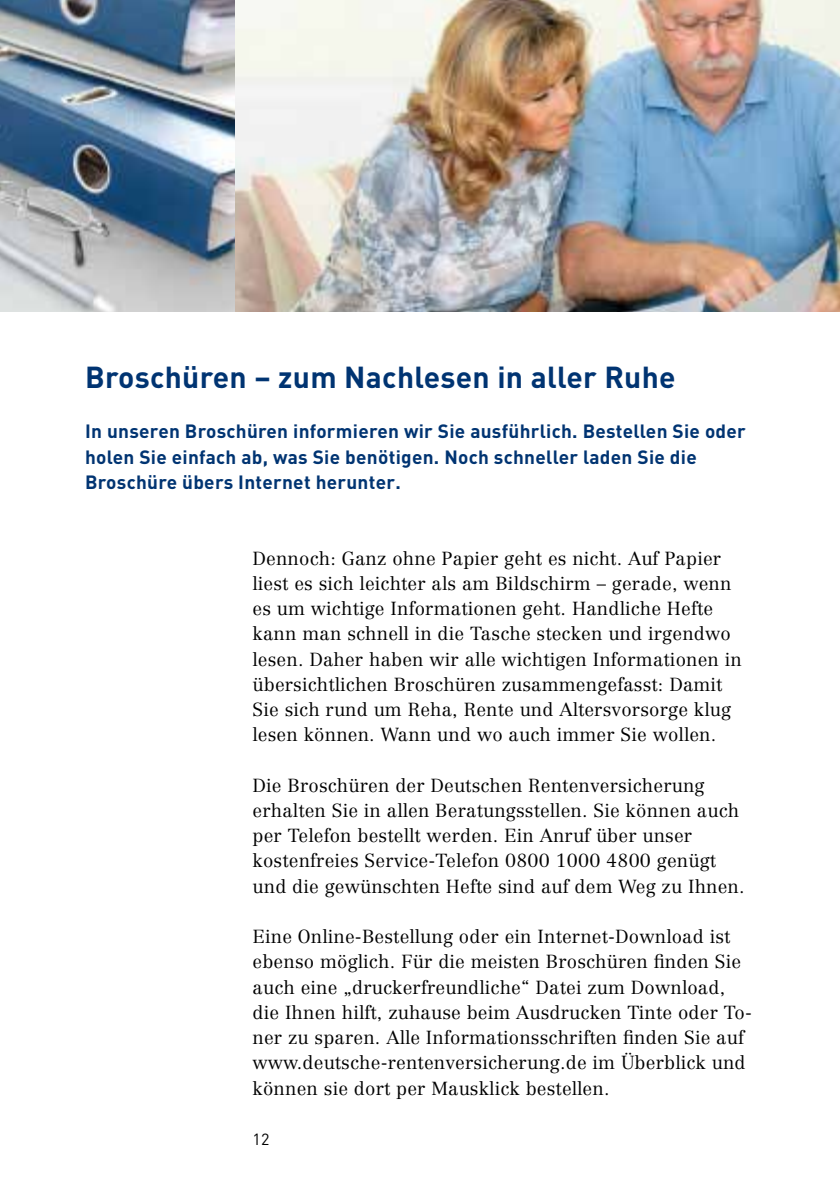
<style>
.page{position:relative;width:840px;height:1191px;background:#fff}
.page>*{position:absolute;margin:0;border:0;box-sizing:border-box;transform-origin:0 0}
.t1{font:700 30px "DIN";letter-spacing:.01em;color:#003472}
.t2{font:700 19px/25.2px "DIN";letter-spacing:.015em;color:#003472}
.t3{font:300 18.6px/25.2px "Centennial";letter-spacing:.01em;color:#000}
.t4{font:16px "DIN";color:#000}
</style>
<div class="page">
<img style="left:0;top:0;width:839px;height:312px">
<h2 class="t1" style="left:85px;top:357px;width:591px">Broschüren – zum Nachlesen in aller Ruhe</h2>
<p class="t2" style="left:85px;top:418px;width:662px">In unseren Broschüren informieren wir Sie ausführlich. Bestellen Sie oder holen Sie einfach ab, was Sie benötigen. Noch schneller laden Sie die<br>Broschüre übers Internet herunter.</p>
<p class="t3" style="left:252px;top:545px;width:490px">Dennoch: Ganz ohne Papier geht es nicht. Auf Papier liest es sich leichter als am Bildschirm – gerade, wenn es um wichtige Informationen geht. Handliche Hefte kann man schnell in die Tasche stecken und irgendwo lesen. Daher haben wir alle wichtigen Informationen in übersichtlichen Broschüren zusammengefasst: Damit Sie sich rund um Reha, Rente und Altersvorsorge klug lesen können. Wann und wo auch immer Sie wollen.</p>
<p class="t3" style="left:252px;top:772px;width:493px">Die Broschüren der Deutschen Rentenversicherung erhalten Sie in allen Beratungsstellen. Sie können auch per Telefon bestellt werden. Ein Anruf über unser kostenfreies Service-Telefon 0800 1000 4800 genügt und die gewünschten Hefte sind auf dem Weg zu Ihnen.</p>
<p class="t3" style="left:252px;top:924px;width:498px">Eine Online-Bestellung oder ein Internet-Download ist ebenso möglich. Für die meisten Broschüren finden Sie auch eine „druckerfreundliche“ Datei zum Download, die Ihnen hilft, zuhause beim Ausdrucken Tinte oder To‑ ner zu sparen. Alle Informationsschriften finden Sie auf www.deutsche-rentenversicherung.de im Überblick und können sie dort per Mausklick bestellen.</p>
<p class="t4" style="left:252px;top:1129px;width:18px">12</p>
</div>
